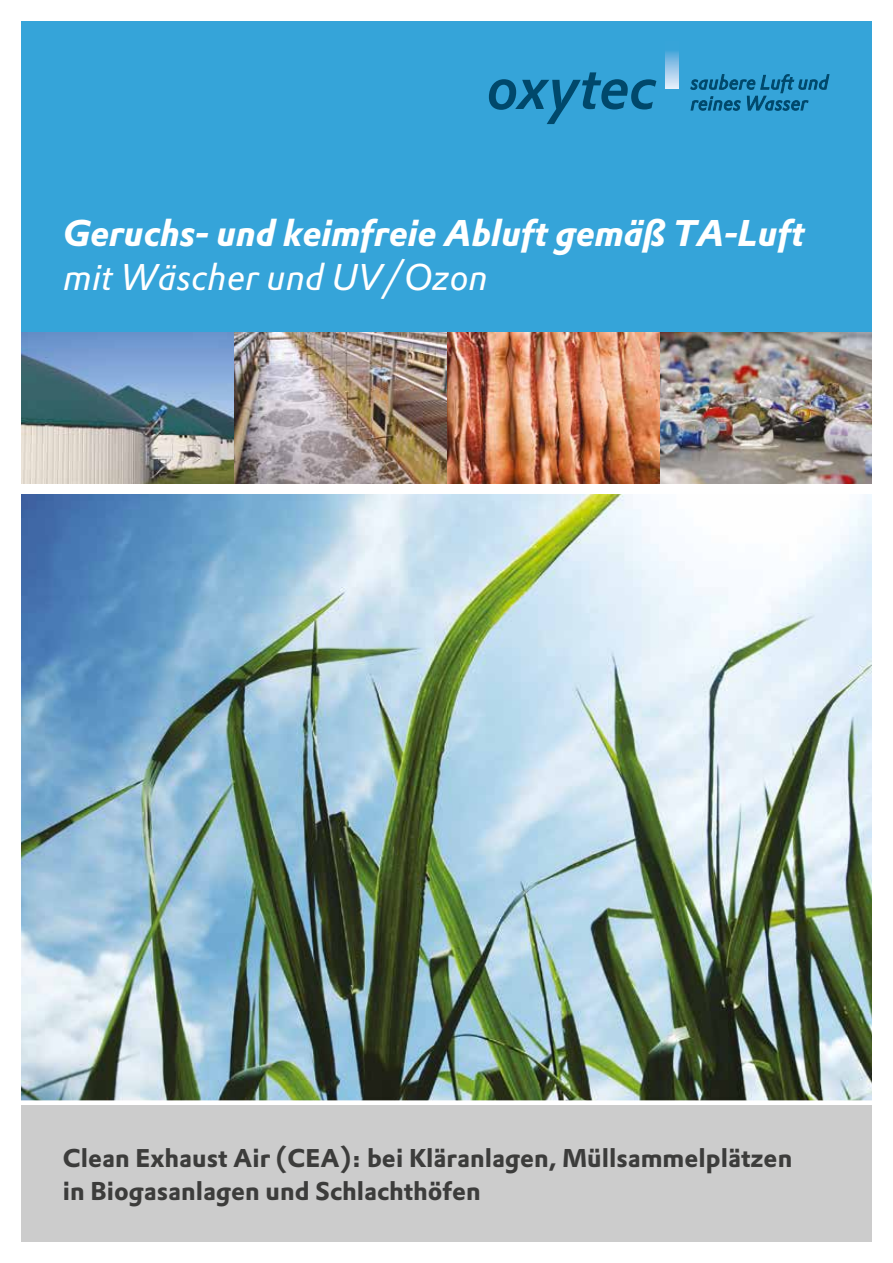
<style>
.page{position:relative;width:893px;height:1263px;background:#fff}
.page>*{position:absolute;margin:0;border:0;box-sizing:border-box;transform-origin:0 0}
.t1{font:39px "Prokyon Ita Bold Normal";color:#fff}
.t2{font:39px "Prokyon Itareg Normal";color:#fff}
.t3{font:27px/33px "Prokyon Rom Bold Normal";color:#3c3c3b}
</style>
<div class="page">
<div style="left:21px;top:21px;width:851px;height:311px;background:#35a4d9"></div>
<svg style="left:691px;top:74px;width:138px;height:37px"></svg>
<svg style="left:489px;top:72px;width:167px;height:52px"></svg>
<svg style="left:665px;top:51px;width:13px;height:38px"></svg>
<img style="left:21px;top:332px;width:851px;height:152px">
<div style="left:21px;top:1105px;width:851px;height:137px;background:#ccc"></div>
<img style="left:21px;top:494px;width:851px;height:606px">
<h1 class="t1" style="left:64px;top:212px;width:743px">Geruchs- und keimfreie Abluft gemäß TA-Luft</h1>
<h1 class="t2" style="left:64px;top:257px;width:426px">mit Wäscher und UV/Ozon</h1>
<p class="t3" style="left:63px;top:1142px;width:731px">Clean Exhaust Air (CEA): bei Kläranlagen, Müllsammelplätzen in Biogasanlagen und Schlachthöfen</p>
</div>
